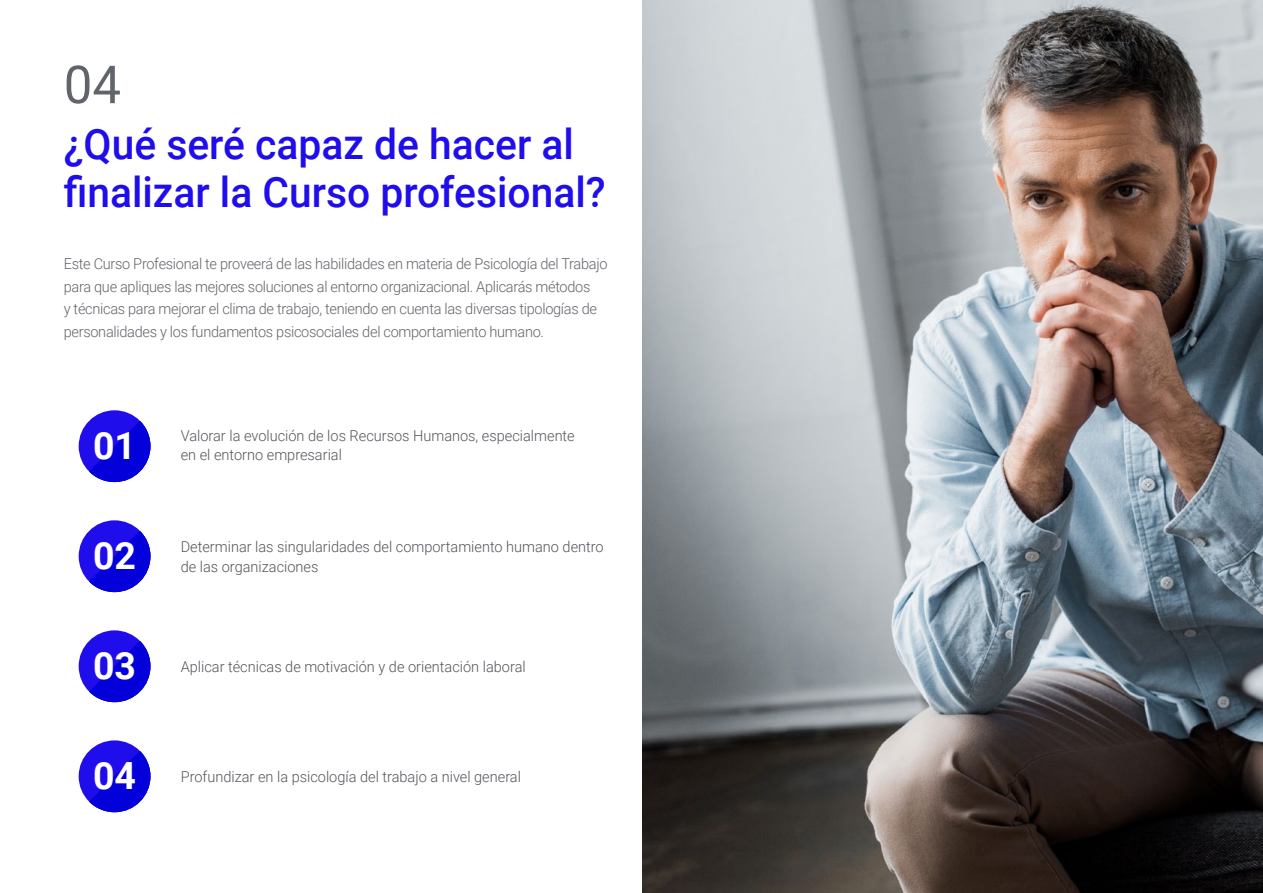
<style>
.page{position:relative;width:1263px;height:893px;background:#fff}
.page>*{position:absolute;margin:0;border:0;box-sizing:border-box;transform-origin:0 0}
.t1{font:52.5px "Roboto";color:#61646a}
.t2{font:500 42px/48px "Roboto";color:#1f0dec}
.t3{font:700 37.5px "Roboto";color:#fff}
.t4{font:300 15px/22.5px "Roboto";letter-spacing:-.02em;color:#61646a}
.t5{font:300 15px/19.5px "Roboto";color:#52555b}
</style>
<div class="page">
<img style="left:642px;top:0;width:621px;height:893px">
<div style="left:79px;top:520px;width:71px;height:72px;background:#1f0dec;border-radius:50%"></div>
<svg style="left:89px;top:531px;width:61px;height:61px"></svg>
<div style="left:79px;top:740px;width:71px;height:72px;background:#1f0dec;border-radius:50%"></div>
<svg style="left:89px;top:751px;width:61px;height:61px"></svg>
<div style="left:79px;top:630px;width:71px;height:72px;background:#1f0dec;border-radius:50%"></div>
<svg style="left:89px;top:641px;width:61px;height:61px"></svg>
<div style="left:79px;top:410px;width:71px;height:72px;background:#1f0dec;border-radius:50%"></div>
<svg style="left:89px;top:421px;width:61px;height:61px"></svg>
<h1 class="t1" style="left:64px;top:48px;width:59px">04</h1>
<h2 class="t2" style="left:64px;top:119px;width:543px">¿Qué seré capaz de hacer al finalizar la Curso profesional?</h2>
<p class="t4" style="left:64px;top:252px;width:545px">Este Curso Profesional te proveerá de las habilidades en materia de Psicología del Trabajo para que apliques las mejores soluciones al entorno organizacional. Aplicarás métodos<br>y técnicas para mejorar el clima de trabajo, teniendo en cuenta las diversas tipologías de personalidades y los fundamentos psicosociales del comportamiento humano.</p>
<h3 class="t3" style="left:93px;top:419px;width:45px">01</h3>
<p class="t5" style="left:181px;top:425px;width:396px">Valorar la evolución de los Recursos Humanos, especialmente</p>
<p class="t5" style="left:181px;top:445px;width:163px">en el entorno empresarial</p>
<h3 class="t3" style="left:93px;top:529px;width:45px">02</h3>
<p class="t5" style="left:181px;top:536px;width:424px">Determinar las singularidades del comportamiento humano dentro de las organizaciones</p>
<h3 class="t3" style="left:93px;top:639px;width:45px">03</h3>
<p class="t5" style="left:181px;top:656px;width:346px">Aplicar técnicas de motivación y de orientación laboral</p>
<h3 class="t3" style="left:93px;top:749px;width:45px">04</h3>
<p class="t5" style="left:181px;top:766px;width:342px">Profundizar en la psicología del trabajo a nivel general</p>
</div>
